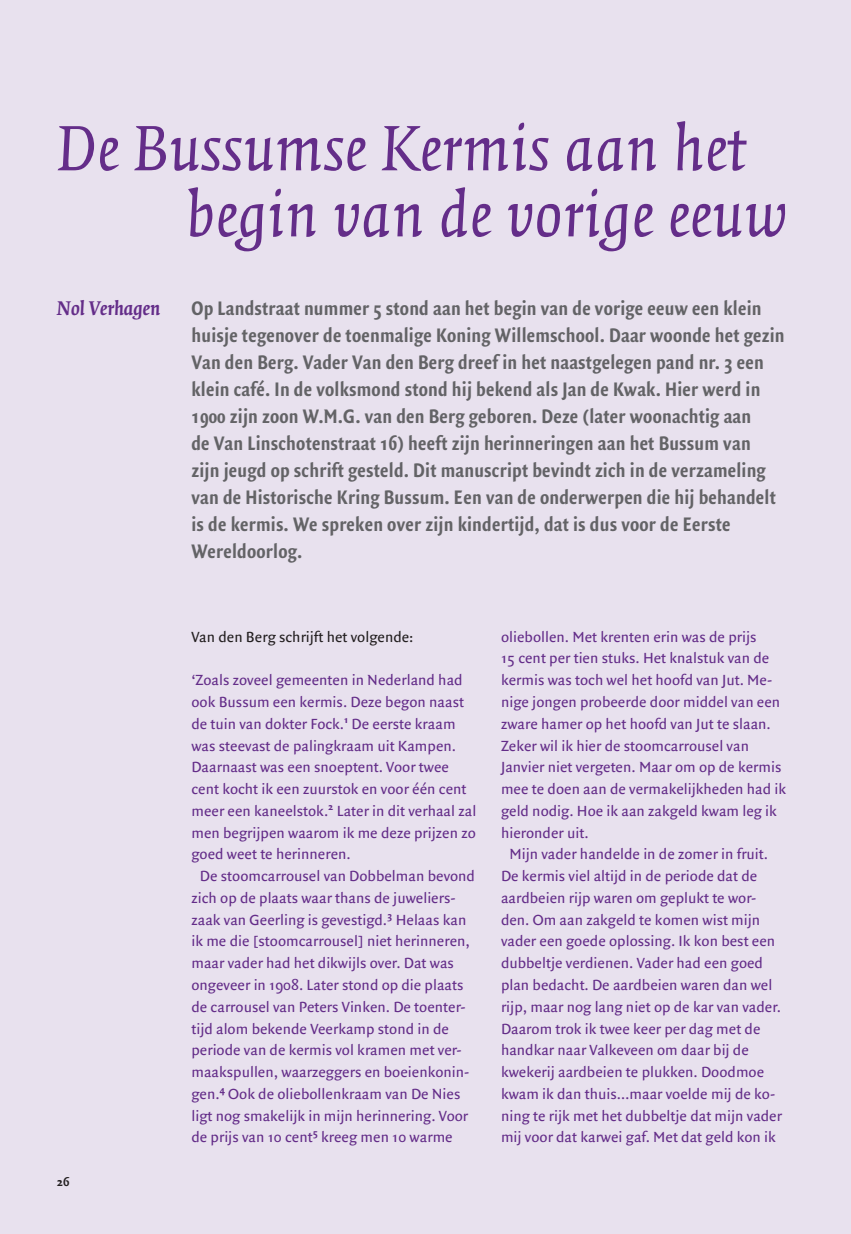
<style>
.page{position:relative;width:851px;height:1234px;background:#fff}
.page>*{position:absolute;margin:0;border:0;box-sizing:border-box;transform-origin:0 0}
.t1{font:italic 69px/66px "Quadraat";color:#642d89}
.t2{font:700 21px/27px "Quadraat Sans Con";letter-spacing:.01em;color:#636366}
.t3{font:italic 700 21px "Quadraat";color:#642d89}
.t4{font:15.75px "Quadraat Sans";color:#642d89}
.t5{font:15.75px "Quadraat Sans";color:#231f20}
.t6{font:700 12.75px "Quadraat Sans";color:#231f20}
</style>
<div class="page">
<div style="left:0;top:0;width:850px;height:1233px;background:#e8e1ee"></div>
<h1 class="t1" style="left:186px;top:117px;width:603px;text-indent:-129px">De Bussumse Kermis aan het begin van de vorige eeuw</h1>
<h2 class="t3" style="left:57px;top:297px;width:105px">Nol Verhagen</h2>
<p class="t2" style="left:191px;top:295px;width:594px">Op Landstraat nummer 5 stond aan het begin van de vorige eeuw een klein huisje tegenover de toenmalige Koning Willemschool. Daar woonde het gezin Van den Berg. Vader Van den Berg dreef in het naastgelegen pand nr. 3 een klein café. In de volksmond stond hij bekend als Jan de Kwak. Hier werd in 1900 zijn zoon W.M.G. van den Berg geboren. Deze (later woonachtig aan<br>de Van Linschotenstraat 16) heeft zijn herinneringen aan het Bussum van<br>zijn jeugd op schrift gesteld. Dit manuscript bevindt zich in de verzameling van de Historische Kring Bussum. Een van de onderwerpen die hij behandelt is de kermis. We spreken over zijn kindertijd, dat is dus voor de Eerste Wereldoorlog.</p>
<p class="t6" style="left:57px;top:1174px;width:14px">26</p>
<p class="t5" style="left:191px;top:627px;width:223px">Van den Berg schrijft het volgende:</p>
<p class="t4" style="left:191px;top:671px;width:272px">‘Zoals zoveel gemeenten in Nederland had</p>
<p class="t4" style="left:191px;top:692px;width:274px">ook Bussum een kermis. Deze begon naast</p>
<p class="t4" style="left:191px;top:714px;width:265px">de tuin van dokter Fock.<sup>1</sup> De eerste kraam</p>
<p class="t4" style="left:191px;top:736px;width:266px">was steevast de palingkraam uit Kampen.</p>
<p class="t4" style="left:191px;top:758px;width:259px">Daarnaast was een snoeptent. Voor twee</p>
<p class="t4" style="left:191px;top:779px;width:276px">cent kocht ik een zuurstok en voor één cent</p>
<p class="t4" style="left:191px;top:801px;width:286px">meer een kaneelstok.<sup>2</sup> Later in dit verhaal zal</p>
<p class="t4" style="left:191px;top:823px;width:286px">men begrijpen waarom ik me deze prijzen zo</p>
<p class="t4" style="left:191px;top:845px;width:161px">goed weet te herinneren.</p>
<p class="t4" style="left:200px;top:866px;width:276px">De stoomcarrousel van Dobbelman bevond</p>
<p class="t4" style="left:191px;top:888px;width:266px">zich op de plaats waar thans de juweliers-</p>
<p class="t4" style="left:191px;top:910px;width:276px">zaak van Geerling is gevestigd.<sup>3</sup> Helaas kan</p>
<p class="t4" style="left:191px;top:932px;width:280px">ik me die [stoomcarrousel] niet herinneren,</p>
<p class="t4" style="left:191px;top:953px;width:264px">maar vader had het dikwijls over. Dat was</p>
<p class="t4" style="left:191px;top:975px;width:273px">ongeveer in 1908. Later stond op die plaats</p>
<p class="t4" style="left:191px;top:997px;width:276px">de carrousel van Peters Vinken. De toenter-</p>
<p class="t4" style="left:191px;top:1019px;width:259px">tijd alom bekende Veerkamp stond in de</p>
<p class="t4" style="left:191px;top:1040px;width:272px">periode van de kermis vol kramen met ver-</p>
<p class="t4" style="left:191px;top:1062px;width:279px">maakspullen, waarzeggers en boeienkonin-</p>
<p class="t4" style="left:191px;top:1084px;width:270px">gen.<sup>4</sup> Ook de oliebollenkraam van De Nies</p>
<p class="t4" style="left:191px;top:1106px;width:278px">ligt nog smakelijk in mijn herinnering. Voor</p>
<p class="t4" style="left:191px;top:1127px;width:263px">de prijs van 10 cent<sup>5</sup> kreeg men 10 warme</p>
<p class="t4" style="left:501px;top:627px;width:257px">oliebollen. Met krenten erin was de prijs</p>
<p class="t4" style="left:501px;top:649px;width:270px">15 cent per tien stuks. Het knalstuk van de</p>
<p class="t4" style="left:501px;top:671px;width:273px">kermis was toch wel het hoofd van Jut. Me-</p>
<p class="t4" style="left:501px;top:692px;width:281px">nige jongen probeerde door middel van een</p>
<p class="t4" style="left:501px;top:714px;width:271px">zware hamer op het hoofd van Jut te slaan.</p>
<p class="t4" style="left:501px;top:736px;width:249px">Zeker wil ik hier de stoomcarrousel van</p>
<p class="t4" style="left:501px;top:758px;width:282px">Janvier niet vergeten. Maar om op de kermis</p>
<p class="t4" style="left:501px;top:779px;width:286px">mee te doen aan de vermakelijkheden had ik</p>
<p class="t4" style="left:501px;top:801px;width:277px">geld nodig. Hoe ik aan zakgeld kwam leg ik</p>
<p class="t4" style="left:501px;top:823px;width:89px">hieronder uit.</p>
<p class="t4" style="left:509px;top:845px;width:260px">Mijn vader handelde in de zomer in fruit.</p>
<p class="t4" style="left:501px;top:866px;width:258px">De kermis viel altijd in de periode dat de</p>
<p class="t4" style="left:501px;top:888px;width:257px">aardbeien rijp waren om geplukt te wor-</p>
<p class="t4" style="left:501px;top:910px;width:261px">den. Om aan zakgeld te komen wist mijn</p>
<p class="t4" style="left:501px;top:932px;width:276px">vader een goede oplossing. Ik kon best een</p>
<p class="t4" style="left:501px;top:953px;width:263px">dubbeltje verdienen. Vader had een goed</p>
<p class="t4" style="left:501px;top:975px;width:273px">plan bedacht. De aardbeien waren dan wel</p>
<p class="t4" style="left:501px;top:997px;width:281px">rijp, maar nog lang niet op de kar van vader.</p>
<p class="t4" style="left:501px;top:1019px;width:261px">Daarom trok ik twee keer per dag met de</p>
<p class="t4" style="left:501px;top:1040px;width:249px">handkar naar Valkeveen om daar bij de</p>
<p class="t4" style="left:501px;top:1062px;width:265px">kwekerij aardbeien te plukken. Doodmoe</p>
<p class="t4" style="left:501px;top:1084px;width:275px">kwam ik dan thuis…maar voelde mij de ko-</p>
<p class="t4" style="left:501px;top:1106px;width:282px">ning te rijk met het dubbeltje dat mijn vader</p>
<p class="t4" style="left:501px;top:1127px;width:276px">mij voor dat karwei gaf. Met dat geld kon ik</p>
</div>
